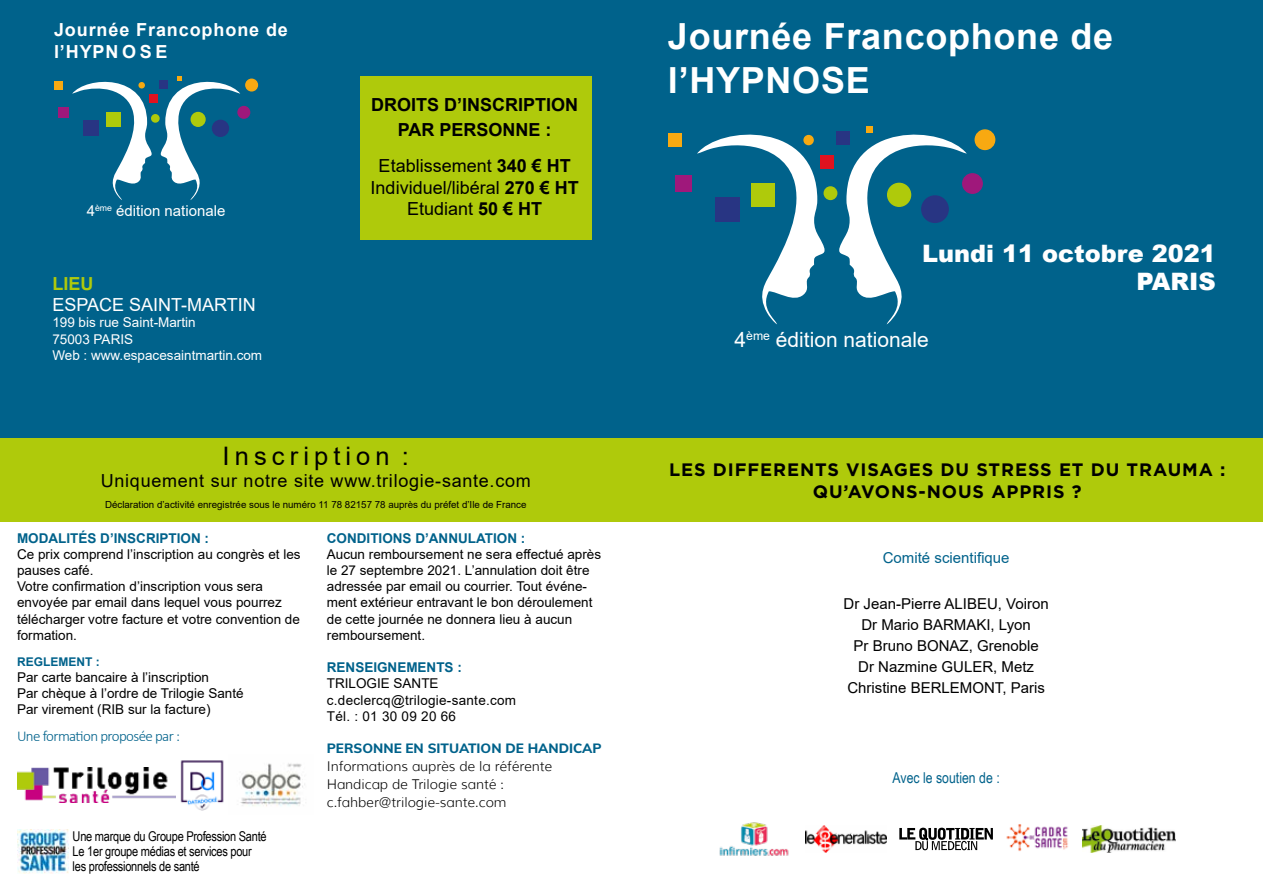
<style>
.page{position:relative;width:1263px;height:893px;background:#fff}
.page>*{position:absolute;margin:0;border:0;box-sizing:border-box;transform-origin:0 0}
.t1{font:700 36px/43.2px "Arial";letter-spacing:.02em;color:#fff}
.t2{font:25.5px "Arial";letter-spacing:.2em;color:#000}
.t3{font:900 24px/28.8px "Arial";color:#fff;text-align:right}
.t4{font:21px "Arial";color:#fff}
.t5{font:700 18px/21.6px "Gotham";letter-spacing:.05em;color:#000;text-align:center}
.t6{font:18px/21.6px "Arial";color:#000;text-align:center}
.t7{font:18px "Arial";letter-spacing:.04em;color:#000}
.t8{font:700 18px/25.2px "Arial";color:#000;text-align:center}
.t9{font:700 18px/21.6px "Arial";letter-spacing:.05em;color:#fff}
.t10{font:18px "Arial";color:#fff}
.t11{font:700 18px "Arial";color:#afca0b}
.t12{font:15px/21px "Arial";color:#000;text-align:center}
.t13{font:300 15px "Calibri";letter-spacing:-.04em;color:#00628b}
.t14{font:15px "Arial";color:#fff}
.t15{font:15px "Arial";color:#00628b}
.t16{font:15px "Arial Narrow";color:#00628b}
.t17{font:13.5px/16.2px "Arial";color:#000}
.t18{font:13.5px/15px "Arial Narrow";letter-spacing:-.02em;color:#000}
.t19{font:300 13.5px/18px "Muli";color:#000}
.t20{font:700 13.5px "Arial";color:#00628b}
.t21{font:13.5px/16.2px "Arial";color:#fff}
.t22{font:13.5px/16.2px "Arial";letter-spacing:.02em;color:#000}
.t23{font:800 13.5px "Muli";color:#00628b}
.t24{font:700 12px "Arial";color:#00628b}
.t25{font:9.75px "Arial";color:#000}
.s1{font-weight:700}
</style>
<div class="page">
<div style="left:0;top:0;width:1263px;height:508px;background:#00628b"></div>
<div style="left:360px;top:77px;width:231px;height:163px;background:#afca0b"></div>
<div style="left:54px;top:81px;width:9px;height:8px;background:#f8a911"></div>
<div style="left:58px;top:107px;width:11px;height:11px;background:#9f187b"></div>
<div style="left:246px;top:79px;width:11px;height:12px;background:#f8a911;border-radius:50%"></div>
<div style="left:245px;top:79px;width:13px;height:13px;border:2px solid #f8a911;border-radius:50%"></div>
<div style="left:238px;top:107px;width:12px;height:11px;background:#9f187b;border-radius:50%"></div>
<div style="left:237px;top:106px;width:13px;height:13px;border:2px solid #9f187b;border-radius:50%"></div>
<svg style="left:72px;top:76px;width:168px;height:124px"></svg>
<div style="left:668px;top:133px;width:14px;height:13px;background:#f8a911"></div>
<div style="left:675px;top:175px;width:17px;height:17px;background:#9f187b"></div>
<svg style="left:697px;top:126px;width:270px;height:198px"></svg>
<div style="left:975px;top:130px;width:20px;height:19px;background:#f8a911;border-radius:50%"></div>
<div style="left:974px;top:129px;width:21px;height:21px;border:2px solid #f8a911;border-radius:50%"></div>
<div style="left:963px;top:174px;width:19px;height:19px;background:#9f187b;border-radius:50%"></div>
<div style="left:962px;top:173px;width:21px;height:21px;border:2px solid #9f187b;border-radius:50%"></div>
<div style="left:922px;top:196px;width:26px;height:26px;background:#283583;border-radius:50%"></div>
<div style="left:921px;top:195px;width:28px;height:28px;border:2px solid #283583;border-radius:50%"></div>
<div style="left:888px;top:183px;width:22px;height:23px;background:#afca0b;border-radius:50%"></div>
<div style="left:887px;top:183px;width:24px;height:24px;border:2px solid #afca0b;border-radius:50%"></div>
<div style="left:824px;top:187px;width:13px;height:12px;background:#afca0b;border-radius:50%"></div>
<div style="left:823px;top:186px;width:14px;height:14px;border:2px solid #afca0b;border-radius:50%"></div>
<div style="left:836px;top:131px;width:14px;height:14px;background:#283583"></div>
<div style="left:804px;top:136px;width:9px;height:9px;background:#f8a911;border-radius:50%"></div>
<div style="left:803px;top:135px;width:11px;height:10px;border:2px solid #f8a911;border-radius:50%"></div>
<div style="left:866px;top:126px;width:6px;height:7px;background:#f8a911"></div>
<div style="left:0;top:438px;width:1263px;height:83px;background:#afca0b"></div>
<img style="left:17px;top:767px;width:159px;height:35px">
<img style="left:180px;top:760px;width:44px;height:51px">
<img style="left:239px;top:763px;width:66px;height:44px">
<img style="left:17px;top:830px;width:51px;height:44px">
<img style="left:1082px;top:825px;width:94px;height:28px">
<img style="left:1006px;top:824px;width:62px;height:27px">
<img style="left:719px;top:822px;width:70px;height:34px">
<img style="left:806px;top:826px;width:80px;height:26px">
<svg style="left:899px;top:828px;width:94px;height:22px"></svg>
<h3 class="t9" style="left:54px;top:19px;width:235px">Journée Francophone de l’HYPN O S E</h3>
<h3 class="t8" style="left:371px;top:92px;width:209px">DROITS D’INSCRIPTION<br>PAR PERSONNE :</h3>
<h3 class="t6" style="left:371px;top:155px;width:210px">Etablissement <span class="s1">340 € HT<br></span>Individuel/libéral <span class="s1">270 € HT</span></h3>
<p class="t14" style="left:87px;top:200px;width:140px">4<sup>ème</sup> édition nationale</p>
<h3 class="t6" style="left:407px;top:198px;width:137px">Etudiant <span class="s1">50 € HT</span></h3>
<h3 class="t11" style="left:52px;top:270px;width:43px">LIEU</h3>
<h3 class="t10" style="left:52px;top:292px;width:205px">ESPACE SAINT-MARTIN</h3>
<p class="t21" style="left:52px;top:314px;width:211px">199 bis rue Saint-Martin<br>75003 PARIS<br>Web : www.espacesaintmartin.com</p>
<h2 class="t2" style="left:223px;top:438px;width:188px">Inscription :</h2>
<h3 class="t7" style="left:101px;top:468px;width:431px">Uniquement sur notre site www.trilogie-sante.com</h3>
<p class="t25" style="left:105px;top:498px;width:423px">Déclaration d’activité enregistrée sous le numéro 11 78 82157 78 auprès du préfet d’Ile de France</p>
<p class="t20" style="left:17px;top:528px;width:194px">MODALITÉS D’INSCRIPTION :</p>
<p class="t17" style="left:17px;top:546px;width:285px">Ce prix comprend l’inscription au congrès et les pauses café.<br>Votre confirmation d’inscription vous sera envoyée par email dans lequel vous pourrez télécharger votre facture et votre convention de formation.</p>
<p class="t24" style="left:17px;top:653px;width:84px">REGLEMENT :</p>
<p class="t17" style="left:17px;top:669px;width:228px">Par carte bancaire à l’inscription<br>Par chèque à l’ordre de Trilogie Santé<br>Par virement (RIB sur la facture)</p>
<p class="t13" style="left:17px;top:726px;width:165px">Une formation proposée par :</p>
<p class="t18" style="left:73px;top:828px;width:195px">Une marque du Groupe Profession Santé<br>Le 1er groupe médias et services pour les professionnels de santé</p>
<p class="t20" style="left:327px;top:528px;width:200px">CONDITIONS D’ANNULATION :</p>
<p class="t17" style="left:327px;top:546px;width:276px">Aucun remboursement ne sera effectué après le 27 septembre 2021. L’annulation doit être adressée par email ou courrier. Tout événe&shy;ment extérieur entravant le bon déroulement de cette journée ne donnera lieu à aucun remboursement.</p>
<p class="t20" style="left:327px;top:658px;width:137px">RENSEIGNEMENTS :</p>
<p class="t22" style="left:327px;top:675px;width:191px">TRILOGIE SANTE c.declercq@trilogie-sante.com<br>Tél. : 01 30 09 20 66</p>
<p class="t23" style="left:327px;top:738px;width:276px">PERSONNE EN SITUATION DE HANDICAP</p>
<p class="t19" style="left:327px;top:757px;width:227px">Informations auprès de la référente<br>Handicap de Trilogie santé : c.fahber@trilogie-sante.com</p>
<h1 class="t1" style="left:668px;top:15px;width:447px">Journée Francophone de l’HYPNOSE</h1>
<h3 class="t3" style="left:922px;top:238px;width:295px">Lundi 11 octobre 2021<br>PARIS</h3>
<h3 class="t4" style="left:734px;top:325px;width:196px">4<sup>ème</sup> édition nationale</h3>
<h3 class="t5" style="left:669px;top:459px;width:558px">LES DIFFERENTS VISAGES DU STRESS ET DU TRAUMA :<br>QU’AVONS-NOUS APPRIS ?</h3>
<p class="t15" style="left:883px;top:547px;width:128px">Comité scientifique</p>
<p class="t12" style="left:844px;top:593px;width:207px">Dr Jean-Pierre ALIBEU, Voiron<br>Dr Mario BARMAKI, Lyon<br>Pr Bruno BONAZ, Grenoble<br>Dr Nazmine GULER, Metz<br>Christine BERLEMONT, Paris</p>
<p class="t16" style="left:892px;top:767px;width:109px">Avec le soutien de :</p>
</div>
